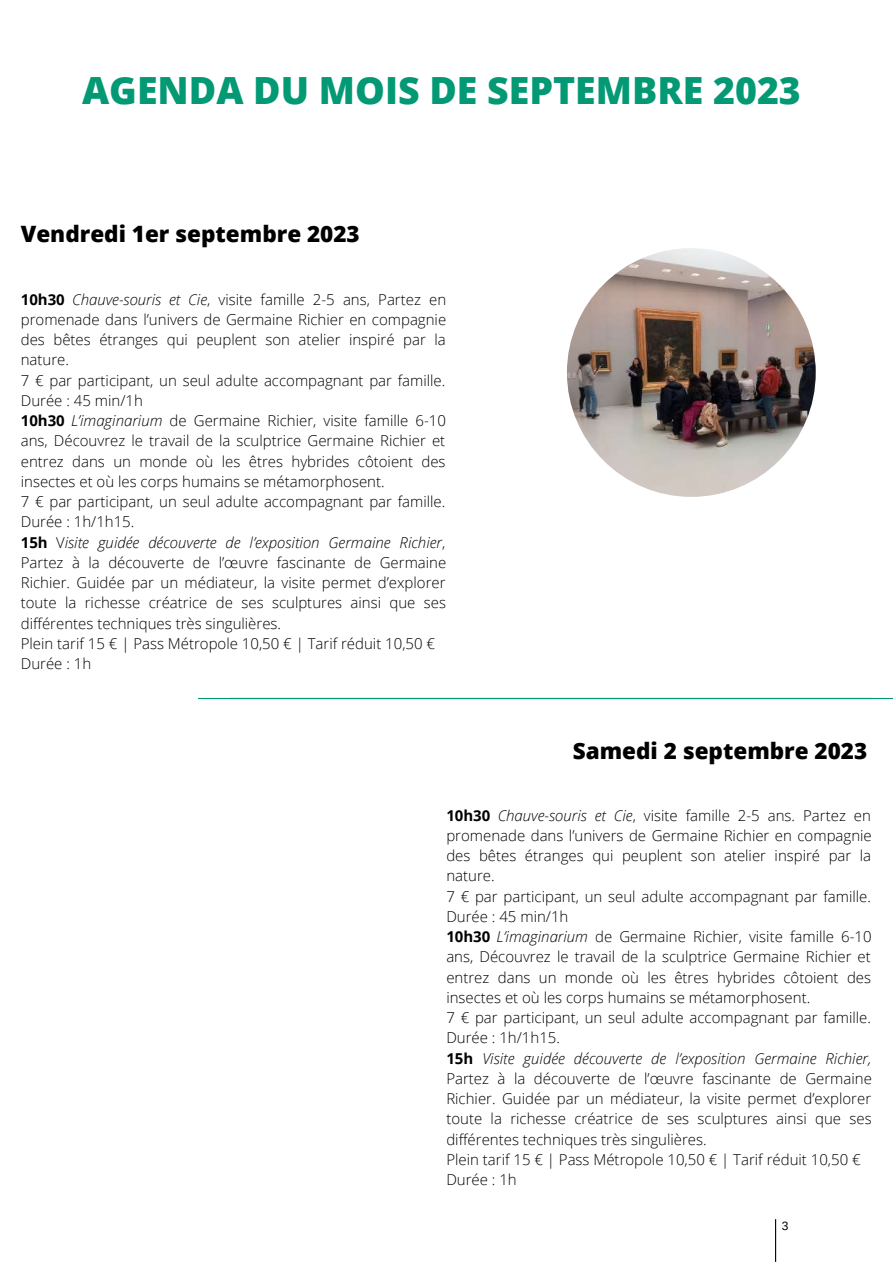
<style>
.page{position:relative;width:893px;height:1264px;background:#fff}
.page>*{position:absolute;margin:0;border:0;box-sizing:border-box;transform-origin:0 0}
.t1{font:800 37.5px "Open Sans";color:#029974}
.t2{font:800 22.5px "Open Sans";color:#000}
.t3{font:300 15px/20.2px "Open Sans";color:#000}
.t4{font:12px "Arimo";color:#000}
.s1{font-weight:700}
.s2{font-style:italic}
</style>
<div class="page">
<hr style="left:775px;top:1219px;width:1px;height:42px;background:#000">
<img style="left:567px;top:248px;width:248px;height:249px;border-radius:50%">
<hr style="left:198px;top:698px;width:673px;height:1px;background:#029974">
<hr style="left:230px;top:698px;width:662px;height:1px;background:#029974">
<h1 class="t1" style="left:82px;top:64px;width:720px">AGENDA DU MOIS DE SEPTEMBRE 2023</h1>
<h2 class="t2" style="left:21px;top:218px;width:340px">Vendredi 1er septembre 2023</h2>
<p class="t3" style="left:21px;top:289px;width:427px"><span class="s1">10h30</span> <span class="s2">Chauve-souris et Cie</span>, visite famille 2-5 ans, Partez en promenade dans l’univers de Germaine Richier en compagnie des bêtes étranges qui peuplent son atelier inspiré par la nature.<br>7 € par participant, un seul adulte accompagnant par famille.<br>Durée : 45 min/1h<br><span class="s1">10h30</span> <span class="s2">L’imaginarium</span> de Germaine Richier, visite famille 6-10 ans, Découvrez le travail de la sculptrice Germaine Richier et entrez dans un monde où les êtres hybrides côtoient des insectes et où les corps humains se métamorphosent.<br>7 € par participant, un seul adulte accompagnant par famille.<br>Durée : 1h/1h15.<br><span class="s1">15h</span> V<span class="s2">isite guidée découverte de l’exposition Germaine Richier</span>, Partez à la découverte de l’œuvre fascinante de Germaine Richier. Guidée par un médiateur, la visite permet d’explorer toute la richesse créatrice de ses sculptures ainsi que ses différentes techniques très singulières.<br>Plein tarif 15 € | Pass Métropole 10,50 € | Tarif réduit 10,50 € Durée : 1h</p>
<h2 class="t2" style="left:572px;top:734px;width:296px">Samedi 2 septembre 2023</h2>
<p class="t3" style="left:446px;top:804px;width:427px"><span class="s1">10h30</span> <span class="s2">Chauve-souris et Cie</span>, visite famille 2-5 ans. Partez en promenade dans l’univers de Germaine Richier en compagnie des bêtes étranges qui peuplent son atelier inspiré par la nature.<br>7 € par participant, un seul adulte accompagnant par famille.<br>Durée : 45 min/1h<br><span class="s1">10h30</span> <span class="s2">L’imaginarium</span> de Germaine Richier, visite famille 6-10 ans, Découvrez le travail de la sculptrice Germaine Richier et entrez dans un monde où les êtres hybrides côtoient des insectes et où les corps humains se métamorphosent.<br>7 € par participant, un seul adulte accompagnant par famille.<br>Durée : 1h/1h15.<br><span class="s1">15h</span> <span class="s2">Visite guidée découverte de l’exposition Germaine Richier, </span>Partez à la découverte de l’œuvre fascinante de Germaine Richier. Guidée par un médiateur, la visite permet d’explorer toute la richesse créatrice de ses sculptures ainsi que ses différentes techniques très singulières.<br>Plein tarif 15 € | Pass Métropole 10,50 € | Tarif réduit 10,50 € Durée : 1h</p>
<p class="t4" style="left:781px;top:1218px;width:8px">3</p>
</div>
